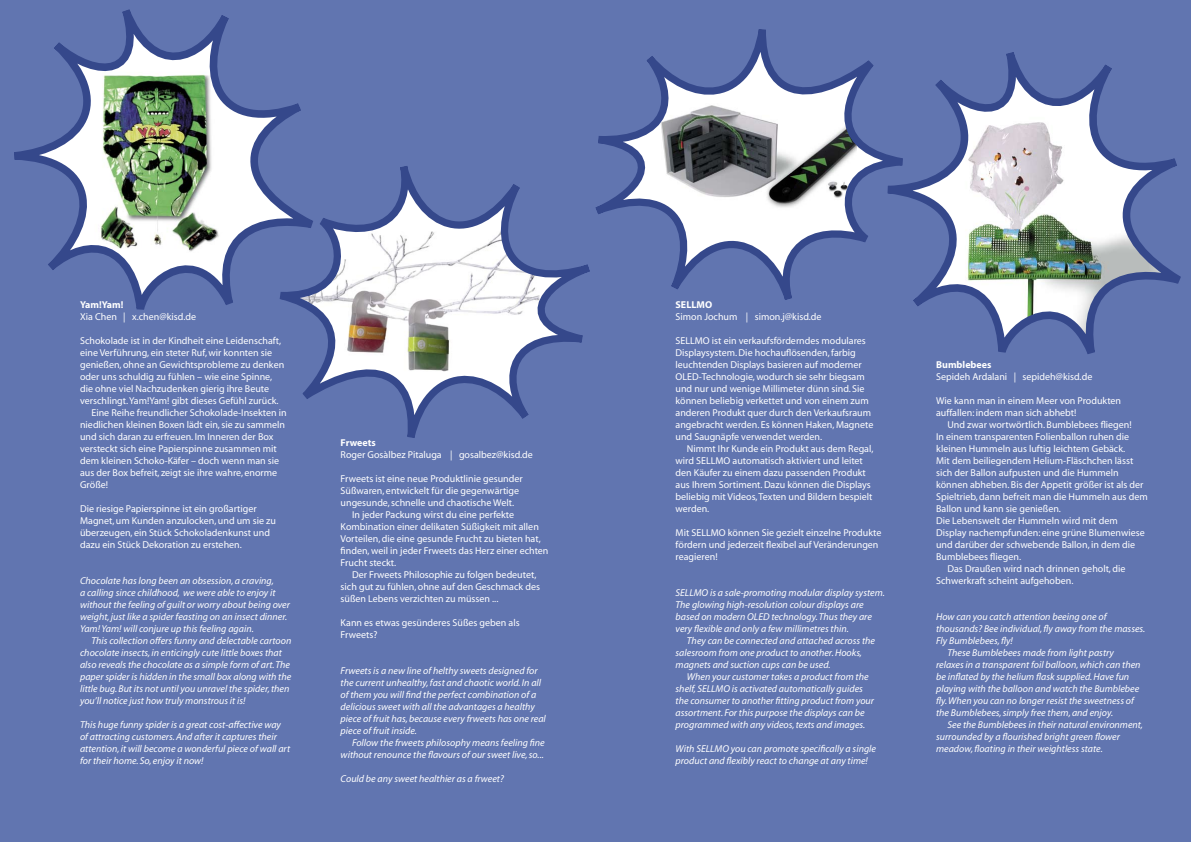
<style>
.page{position:relative;width:1191px;height:842px;background:#6175b0}
.page>*{position:absolute;margin:0;border:0;box-sizing:border-box;transform-origin:0 0}
.t1{font:10px/12px "Myriad";color:#fff}
.t2{font:italic 10px/12px "Myriad";color:#fff}
.t3{font:700 10px "Myriad";color:#fff}
</style>
<div class="page">
<svg style="left:302px;top:166px;width:288px;height:272px"></svg>
<svg style="left:903px;top:52px;width:278px;height:302px"></svg>
<svg style="left:595px;top:29px;width:308px;height:271px"></svg>
<svg style="left:14px;top:9px;width:299px;height:301px"></svg>
<p class="t3" style="left:80px;top:299px;width:45px">Yam!Yam!</p>
<p class="t1" style="left:80px;top:311px;width:117px">Xia Chen | x.chen@kisd.de</p>
<p class="t1" style="left:80px;top:335px;width:203px">Schokolade ist in der Kindheit eine Leidenschaft,</p>
<p class="t1" style="left:80px;top:347px;width:193px">eine Verführung, ein steter Ruf, wir konnten sie</p>
<p class="t1" style="left:80px;top:359px;width:206px">genießen, ohne an Gewichtsprobleme zu denken</p>
<p class="t1" style="left:80px;top:371px;width:194px">oder uns schuldig zu fühlen – wie eine Spinne,</p>
<p class="t1" style="left:80px;top:383px;width:191px">die ohne viel Nachzudenken gierig ihre Beute</p>
<p class="t1" style="left:80px;top:395px;width:200px">verschlingt. Yam!Yam! gibt dieses Gefühl zurück.</p>
<p class="t1" style="left:91px;top:407px;width:197px">Eine Reihe freundlicher Schokolade-Insekten in</p>
<p class="t1" style="left:80px;top:419px;width:207px">niedlichen kleinen Boxen lädt ein, sie zu sammeln</p>
<p class="t1" style="left:80px;top:431px;width:195px">und sich daran zu erfreuen. Im Inneren der Box</p>
<p class="t1" style="left:80px;top:443px;width:198px">versteckt sich eine Papierspinne zusammen mit</p>
<p class="t1" style="left:80px;top:455px;width:201px">dem kleinen Schoko-Käfer – doch wenn man sie</p>
<p class="t1" style="left:80px;top:467px;width:199px">aus der Box befreit, zeigt sie ihre wahre, enorme</p>
<p class="t1" style="left:80px;top:479px;width:30px">Größe!</p>
<p class="t1" style="left:80px;top:503px;width:197px">Die riesige Papierspinne ist ein großartiger Magnet, um Kunden anzulocken, und um sie zu überzeugen, ein Stück Schokoladenkunst und dazu ein Stück Dekoration zu erstehen.</p>
<p class="t2" style="left:80px;top:575px;width:211px">Chocolate has long been an obsession, a craving,<br>a calling since childhood, we were able to enjoy it without the feeling of guilt or worry about being over weight, just like a spider feasting on an insect dinner.<br>Yam! Yam! will conjure up this feeling again.</p>
<p class="t2" style="left:80px;top:635px;width:213px;text-indent:11px">This collection offers funny and delectable cartoon chocolate insects, in enticingly cute little boxes that also reveals the chocolate as a simple form of art. The paper spider is hidden in the small box along with the little bug. But its not until you unravel the spider, then you’ll notice just how truly monstrous it is!</p>
<p class="t2" style="left:80px;top:719px;width:211px">This huge funny spider is a great cost-affective way of attracting customers. And after it captures their attention, it will become a wonderful piece of wall art for their home. So, enjoy it now!</p>
<p class="t3" style="left:341px;top:437px;width:37px">Frweets</p>
<p class="t1" style="left:341px;top:449px;width:194px">Roger Gosàlbez Pitaluga | gosalbez@kisd.de</p>
<p class="t1" style="left:341px;top:473px;width:184px">Frweets ist eine neue Produktlinie gesunder</p>
<p class="t1" style="left:341px;top:485px;width:180px">Süßwaren, entwickelt für die gegenwärtige</p>
<p class="t1" style="left:341px;top:497px;width:175px">ungesunde, schnelle und chaotische Welt.</p>
<p class="t1" style="left:352px;top:509px;width:164px">In jeder Packung wirst du eine perfekte</p>
<p class="t1" style="left:341px;top:521px;width:200px">Kombination einer delikaten Süßigkeit mit allen</p>
<p class="t1" style="left:341px;top:533px;width:202px">Vorteilen, die eine gesunde Frucht zu bieten hat,</p>
<p class="t1" style="left:341px;top:545px;width:209px">finden, weil in jeder Frweets das Herz einer echten</p>
<p class="t1" style="left:341px;top:557px;width:57px">Frucht steckt.</p>
<p class="t1" style="left:352px;top:569px;width:186px">Der Frweets Philosophie zu folgen bedeutet,</p>
<p class="t1" style="left:341px;top:581px;width:201px">sich gut zu fühlen, ohne auf den Geschmack des</p>
<p class="t1" style="left:341px;top:593px;width:159px">süßen Lebens verzichten zu müssen ...</p>
<p class="t1" style="left:341px;top:617px;width:180px">Kann es etwas gesünderes Süßes geben als<br>Frweets?</p>
<p class="t2" style="left:341px;top:665px;width:207px">Frweets is a new line of helthy sweets designed for the current unhealthy, fast and chaotic world. In all of them you will find the perfect combination of a delicious sweet with all the advantages a healthy piece of fruit has, because every frweets has one real piece of fruit inside.</p>
<p class="t2" style="left:341px;top:737px;width:205px;text-align:right">Follow the frweets philosophy means feeling fine without renounce the flavours of our sweet live, so...</p>
<p class="t2" style="left:341px;top:773px;width:165px">Could be any sweet healthier as a frweet?</p>
<p class="t3" style="left:675px;top:299px;width:38px">SELLMO</p>
<p class="t1" style="left:675px;top:311px;width:147px">Simon Jochum | simon.j@kisd.de</p>
<p class="t1" style="left:675px;top:335px;width:199px">SELLMO ist ein verkaufsförderndes modulares Displaysystem. Die hochauflösenden, farbig leuchtenden Displays basieren auf moderner OLED-Technologie, wodurch sie sehr biegsam und nur und wenige Millimeter dünn sind. Sie können beliebig verkettet und von einem zum anderen Produkt quer durch den Verkaufsraum angebracht werden. Es können Haken, Magnete und Saugnäpfe verwendet werden.</p>
<p class="t1" style="left:675px;top:443px;width:199px;text-indent:11px">Nimmt Ihr Kunde ein Produkt aus dem Regal, wird SELLMO automatisch aktiviert und leitet den Käufer zu einem dazu passenden Produkt aus Ihrem Sortiment. Dazu können die Displays beliebig mit Videos, Texten und Bildern bespielt werden.</p>
<p class="t1" style="left:675px;top:527px;width:207px">Mit SELLMO können Sie gezielt einzelne Produkte fördern und jederzeit flexibel auf Veränderungen reagieren!</p>
<p class="t2" style="left:675px;top:587px;width:211px">SELLMO is a sale-promoting modular display system.<br>The glowing high-resolution colour displays are based on modern OLED technology. Thus they are very flexible and only a few millimetres thin.</p>
<p class="t2" style="left:675px;top:635px;width:201px;text-indent:11px">They can be connected and attached across the salesroom from one product to another. Hooks, magnets and suction cups can be used.</p>
<p class="t2" style="left:675px;top:671px;width:200px;text-indent:11px">When your customer takes a product from the shelf, SELLMO is activated automatically guides the consumer to another fitting product from your assortment. For this purpose the displays can be programmed with any videos, texts and images.</p>
<p class="t2" style="left:675px;top:743px;width:202px">With SELLMO you can promote specifically a single product and flexibly react to change at any time!</p>
<p class="t3" style="left:936px;top:359px;width:57px">Bumblebees</p>
<p class="t1" style="left:936px;top:371px;width:158px">Sepideh Ardalani | sepideh@kisd.de</p>
<p class="t1" style="left:936px;top:395px;width:186px">Wie kann man in einem Meer von Produkten auffallen: indem man sich abhebt!</p>
<p class="t1" style="left:947px;top:419px;width:186px">Und zwar wortwörtlich. Bumblebees fliegen!</p>
<p class="t1" style="left:936px;top:431px;width:195px">In einem transparenten Folienballon ruhen die</p>
<p class="t1" style="left:936px;top:443px;width:190px">kleinen Hummeln aus luftig leichtem Gebäck.</p>
<p class="t1" style="left:936px;top:455px;width:199px">Mit dem beiliegendem Helium-Fläschchen lässt</p>
<p class="t1" style="left:936px;top:467px;width:184px">sich der Ballon aufpusten und die Hummeln</p>
<p class="t1" style="left:936px;top:479px;width:209px">können abheben. Bis der Appetit größer ist als der</p>
<p class="t1" style="left:936px;top:491px;width:213px">Spieltrieb, dann befreit man die Hummeln aus dem</p>
<p class="t1" style="left:936px;top:503px;width:126px">Ballon und kann sie genießen.</p>
<p class="t1" style="left:936px;top:515px;width:183px">Die Lebenswelt der Hummeln wird mit dem</p>
<p class="t1" style="left:936px;top:527px;width:210px">Display nachempfunden: eine grüne Blumenwiese</p>
<p class="t1" style="left:936px;top:539px;width:201px">und darüber der schwebende Ballon, in dem die</p>
<p class="t1" style="left:936px;top:551px;width:86px">Bumblebees fliegen.</p>
<p class="t1" style="left:947px;top:563px;width:179px">Das Draußen wird nach drinnen geholt, die</p>
<p class="t1" style="left:936px;top:575px;width:139px">Schwerkraft scheint aufgehoben.</p>
<p class="t2" style="left:936px;top:611px;width:172px">How can you catch attention beeing one of</p>
<p class="t2" style="left:936px;top:623px;width:211px">thousands? Bee individual, fly away from the masses.</p>
<p class="t2" style="left:936px;top:635px;width:78px">Fly Bumblebees, fly!</p>
<p class="t2" style="left:947px;top:647px;width:168px">These Bumblebees made from light pastry</p>
<p class="t2" style="left:936px;top:659px;width:206px">relaxes in a transparent foil balloon, which can then</p>
<p class="t2" style="left:936px;top:671px;width:195px">be inflated by the helium flask supplied. Have fun</p>
<p class="t2" style="left:936px;top:683px;width:205px">playing with the balloon and watch the Bumblebee</p>
<p class="t2" style="left:936px;top:695px;width:199px">fly. When you can no longer resist the sweetness of</p>
<p class="t2" style="left:936px;top:707px;width:178px">the Bumblebees, simply free them, and enjoy.</p>
<p class="t2" style="left:947px;top:719px;width:197px">See the Bumblebees in their natural environment,</p>
<p class="t2" style="left:936px;top:731px;width:185px">surrounded by a flourished bright green flower</p>
<p class="t2" style="left:936px;top:743px;width:168px">meadow, floating in their weightless state.</p>
</div>
